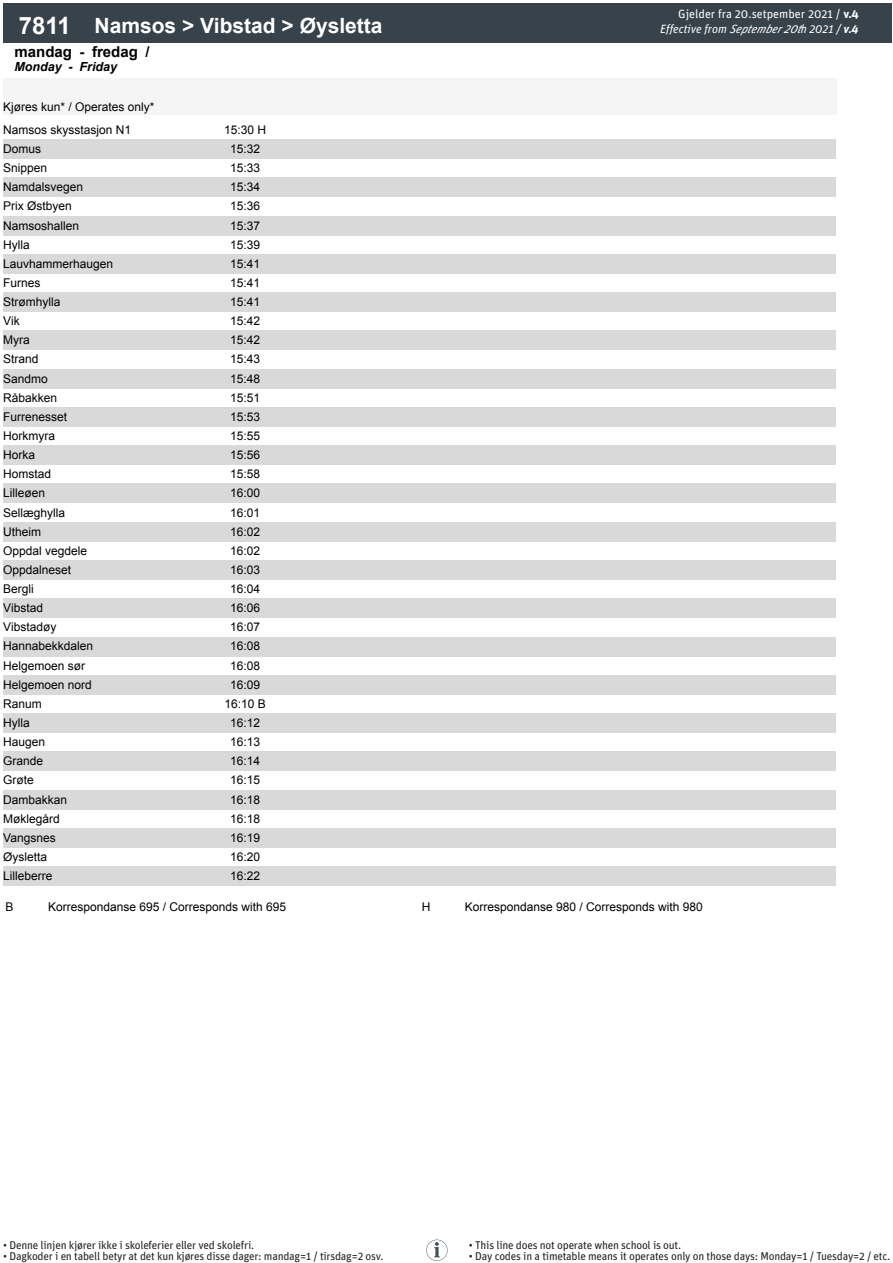
<style>
.page{position:relative;width:893px;height:1263px;background:#fff}
.page>*{position:absolute;margin:0;border:0;box-sizing:border-box;transform-origin:0 0}
.t1{font:700 21px "Arial";color:#fff}
.t2{font:700 15px "Arial";color:#000}
.t3{font:italic 700 12.45px "Arial";color:#000}
.t4{font:12px/22.5px "Arial";color:#000}
.t5{font:italic 12px/14.4px "Unit Pro";color:#fff;text-align:right}
.t6{font:11.25px "Unit Pro";letter-spacing:-.02em;color:#231f20}
.s1{font-size:24px}
.s2{font-style:normal}
.s3{font-weight:700;font-style:normal}
.s4{font-weight:700}
</style>
<div class="page">
<div style="left:3px;top:139px;width:833px;height:20px;background:#d9d9d9"></div>
<div style="left:3px;top:178px;width:833px;height:19px;background:#d9d9d9"></div>
<div style="left:3px;top:216px;width:833px;height:19px;background:#d9d9d9"></div>
<div style="left:3px;top:254px;width:833px;height:19px;background:#d9d9d9"></div>
<div style="left:3px;top:292px;width:833px;height:20px;background:#d9d9d9"></div>
<div style="left:3px;top:331px;width:833px;height:19px;background:#d9d9d9"></div>
<div style="left:3px;top:369px;width:833px;height:19px;background:#d9d9d9"></div>
<div style="left:3px;top:407px;width:833px;height:19px;background:#d9d9d9"></div>
<div style="left:3px;top:446px;width:833px;height:19px;background:#d9d9d9"></div>
<div style="left:3px;top:484px;width:833px;height:19px;background:#d9d9d9"></div>
<div style="left:3px;top:522px;width:833px;height:19px;background:#d9d9d9"></div>
<div style="left:3px;top:560px;width:833px;height:19px;background:#d9d9d9"></div>
<div style="left:3px;top:599px;width:833px;height:19px;background:#d9d9d9"></div>
<div style="left:3px;top:637px;width:833px;height:19px;background:#d9d9d9"></div>
<div style="left:3px;top:675px;width:833px;height:19px;background:#d9d9d9"></div>
<div style="left:3px;top:713px;width:833px;height:20px;background:#d9d9d9"></div>
<div style="left:3px;top:752px;width:833px;height:19px;background:#d9d9d9"></div>
<div style="left:3px;top:790px;width:833px;height:19px;background:#d9d9d9"></div>
<div style="left:3px;top:828px;width:833px;height:19px;background:#d9d9d9"></div>
<div style="left:3px;top:866px;width:833px;height:20px;background:#d9d9d9"></div>
<div style="left:3px;top:79px;width:214px;height:36px;background:#f5f5f5"></div>
<div style="left:217px;top:79px;width:56px;height:36px;background:#f5f5f5"></div>
<div style="left:273px;top:79px;width:57px;height:36px;background:#f5f5f5"></div>
<div style="left:330px;top:79px;width:56px;height:36px;background:#f5f5f5"></div>
<div style="left:386px;top:79px;width:56px;height:36px;background:#f5f5f5"></div>
<div style="left:442px;top:79px;width:56px;height:36px;background:#f5f5f5"></div>
<div style="left:498px;top:79px;width:57px;height:36px;background:#f5f5f5"></div>
<div style="left:555px;top:79px;width:56px;height:36px;background:#f5f5f5"></div>
<div style="left:611px;top:79px;width:56px;height:36px;background:#f5f5f5"></div>
<div style="left:667px;top:79px;width:57px;height:36px;background:#f5f5f5"></div>
<div style="left:724px;top:79px;width:56px;height:36px;background:#f5f5f5"></div>
<div style="left:780px;top:79px;width:56px;height:36px;background:#f5f5f5"></div>
<div style="left:3px;top:3px;width:84px;height:40px;background:#37424a"></div>
<div style="left:87px;top:3px;width:805px;height:40px;background:#37424a"></div>
<svg style="left:426px;top:1239px;width:22px;height:22px"></svg>
<p class="t1" style="left:19px;top:10px;width:365px"><span class="s1">7811</span> Namsos &gt; Vibstad &gt; Øysletta</p>
<p class="t5" style="left:660px;top:6px;width:200px"><span class="s2">Gjelder fra 20.setpember 2021 /</span> <span class="s3">v.4<br></span>Effective from September20th 2021 / <span class="s4">v.4</span></p>
<p class="t2" style="left:15px;top:41px;width:137px">mandag - fredag /</p>
<p class="t3" style="left:15px;top:58px;width:104px">Monday - Friday</p>
<p class="t4" style="left:3px;top:96px;width:153px">Kjøres kun* / Operates only*<br>Namsos skysstasjon N1</p>
<p class="t4" style="left:224px;top:118px;width:44px">15:30 H</p>
<p class="t4" style="left:3px;top:137px;width:39px">Domus</p>
<p class="t4" style="left:230px;top:137px;width:32px">15:32</p>
<p class="t4" style="left:3px;top:157px;width:46px">Snippen</p>
<p class="t4" style="left:230px;top:157px;width:32px">15:33</p>
<p class="t4" style="left:3px;top:176px;width:82px">Namdalsvegen</p>
<p class="t4" style="left:230px;top:176px;width:32px">15:34</p>
<p class="t4" style="left:3px;top:195px;width:70px">Prix Østbyen</p>
<p class="t4" style="left:230px;top:195px;width:32px">15:36</p>
<p class="t4" style="left:3px;top:214px;width:78px">Namsoshallen</p>
<p class="t4" style="left:230px;top:214px;width:32px">15:37</p>
<p class="t4" style="left:3px;top:233px;width:28px">Hylla</p>
<p class="t4" style="left:230px;top:233px;width:32px">15:39</p>
<p class="t4" style="left:3px;top:252px;width:112px">Lauvhammerhaugen</p>
<p class="t4" style="left:230px;top:252px;width:32px">15:41</p>
<p class="t4" style="left:3px;top:271px;width:39px">Furnes</p>
<p class="t4" style="left:230px;top:271px;width:32px">15:41</p>
<p class="t4" style="left:3px;top:290px;width:59px">Strømhylla</p>
<p class="t4" style="left:230px;top:290px;width:32px">15:41</p>
<p class="t4" style="left:3px;top:310px;width:18px">Vik</p>
<p class="t4" style="left:230px;top:310px;width:32px">15:42</p>
<p class="t4" style="left:3px;top:329px;width:28px">Myra</p>
<p class="t4" style="left:230px;top:329px;width:32px">15:42</p>
<p class="t4" style="left:3px;top:348px;width:37px">Strand</p>
<p class="t4" style="left:230px;top:348px;width:32px">15:43</p>
<p class="t4" style="left:3px;top:367px;width:46px">Sandmo</p>
<p class="t4" style="left:230px;top:367px;width:32px">15:48</p>
<p class="t4" style="left:3px;top:386px;width:56px">Råbakken</p>
<p class="t4" style="left:230px;top:386px;width:32px">15:51</p>
<p class="t4" style="left:3px;top:405px;width:66px">Furrenesset</p>
<p class="t4" style="left:230px;top:405px;width:32px">15:53</p>
<p class="t4" style="left:3px;top:424px;width:53px">Horkmyra</p>
<p class="t4" style="left:230px;top:424px;width:32px">15:55</p>
<p class="t4" style="left:3px;top:444px;width:33px">Horka</p>
<p class="t4" style="left:230px;top:444px;width:32px">15:56</p>
<p class="t4" style="left:3px;top:463px;width:50px">Homstad</p>
<p class="t4" style="left:230px;top:463px;width:32px">15:58</p>
<p class="t4" style="left:3px;top:482px;width:44px">Lilleøen</p>
<p class="t4" style="left:230px;top:482px;width:32px">16:00</p>
<p class="t4" style="left:3px;top:501px;width:64px">Sellæghylla</p>
<p class="t4" style="left:230px;top:501px;width:32px">16:01</p>
<p class="t4" style="left:3px;top:520px;width:39px">Utheim</p>
<p class="t4" style="left:230px;top:520px;width:32px">16:02</p>
<p class="t4" style="left:3px;top:539px;width:86px">Oppdal vegdele</p>
<p class="t4" style="left:230px;top:539px;width:32px">16:02</p>
<p class="t4" style="left:3px;top:558px;width:70px">Oppdalneset</p>
<p class="t4" style="left:230px;top:558px;width:32px">16:03</p>
<p class="t4" style="left:3px;top:577px;width:32px">Bergli</p>
<p class="t4" style="left:230px;top:577px;width:32px">16:04</p>
<p class="t4" style="left:3px;top:597px;width:41px">Vibstad</p>
<p class="t4" style="left:230px;top:597px;width:32px">16:06</p>
<p class="t4" style="left:3px;top:616px;width:55px">Vibstadøy</p>
<p class="t4" style="left:230px;top:616px;width:32px">16:07</p>
<p class="t4" style="left:3px;top:635px;width:92px">Hannabekkdalen</p>
<p class="t4" style="left:230px;top:635px;width:32px">16:08</p>
<p class="t4" style="left:3px;top:654px;width:84px">Helgemoen sør</p>
<p class="t4" style="left:230px;top:654px;width:32px">16:08</p>
<p class="t4" style="left:3px;top:673px;width:90px">Helgemoen nord</p>
<p class="t4" style="left:230px;top:673px;width:32px">16:09</p>
<p class="t4" style="left:3px;top:692px;width:40px">Ranum</p>
<p class="t4" style="left:225px;top:692px;width:43px">16:10 B</p>
<p class="t4" style="left:3px;top:711px;width:28px">Hylla</p>
<p class="t4" style="left:230px;top:711px;width:32px">16:12</p>
<p class="t4" style="left:3px;top:731px;width:44px">Haugen</p>
<p class="t4" style="left:230px;top:731px;width:32px">16:13</p>
<p class="t4" style="left:3px;top:750px;width:42px">Grande</p>
<p class="t4" style="left:230px;top:750px;width:32px">16:14</p>
<p class="t4" style="left:3px;top:769px;width:32px">Grøte</p>
<p class="t4" style="left:230px;top:769px;width:32px">16:15</p>
<p class="t4" style="left:3px;top:788px;width:66px">Dambakkan</p>
<p class="t4" style="left:230px;top:788px;width:32px">16:18</p>
<p class="t4" style="left:3px;top:807px;width:58px">Møklegård</p>
<p class="t4" style="left:230px;top:807px;width:32px">16:18</p>
<p class="t4" style="left:3px;top:826px;width:54px">Vangsnes</p>
<p class="t4" style="left:230px;top:826px;width:32px">16:19</p>
<p class="t4" style="left:3px;top:845px;width:46px">Øysletta</p>
<p class="t4" style="left:230px;top:845px;width:32px">16:20</p>
<p class="t4" style="left:3px;top:864px;width:51px">Lilleberre</p>
<p class="t4" style="left:230px;top:864px;width:32px">16:22</p>
<p class="t4" style="left:6px;top:895px;width:10px">B</p>
<p class="t4" style="left:48px;top:895px;width:240px">Korrespondanse 695 / Corresponds with 695</p>
<p class="t4" style="left:422px;top:895px;width:10px">H</p>
<p class="t4" style="left:465px;top:895px;width:240px">Korrespondanse 980 / Corresponds with 980</p>
<p class="t6" style="left:3px;top:1237px;width:253px">• Denne linjen kjører ikke i skoleferier eller ved skolefri.</p>
<p class="t6" style="left:3px;top:1248px;width:382px">• Dagkoder i en tabell betyr at det kun kjøres disse dager: mandag=1 / tirsdag=2 osv.</p>
<p class="t6" style="left:469px;top:1237px;width:214px">• This line does not operate when school is out.</p>
<p class="t6" style="left:469px;top:1248px;width:423px">• Day codes in a timetable means it operates only on those days: Monday=1 / Tuesday=2 / etc.</p>
</div>
